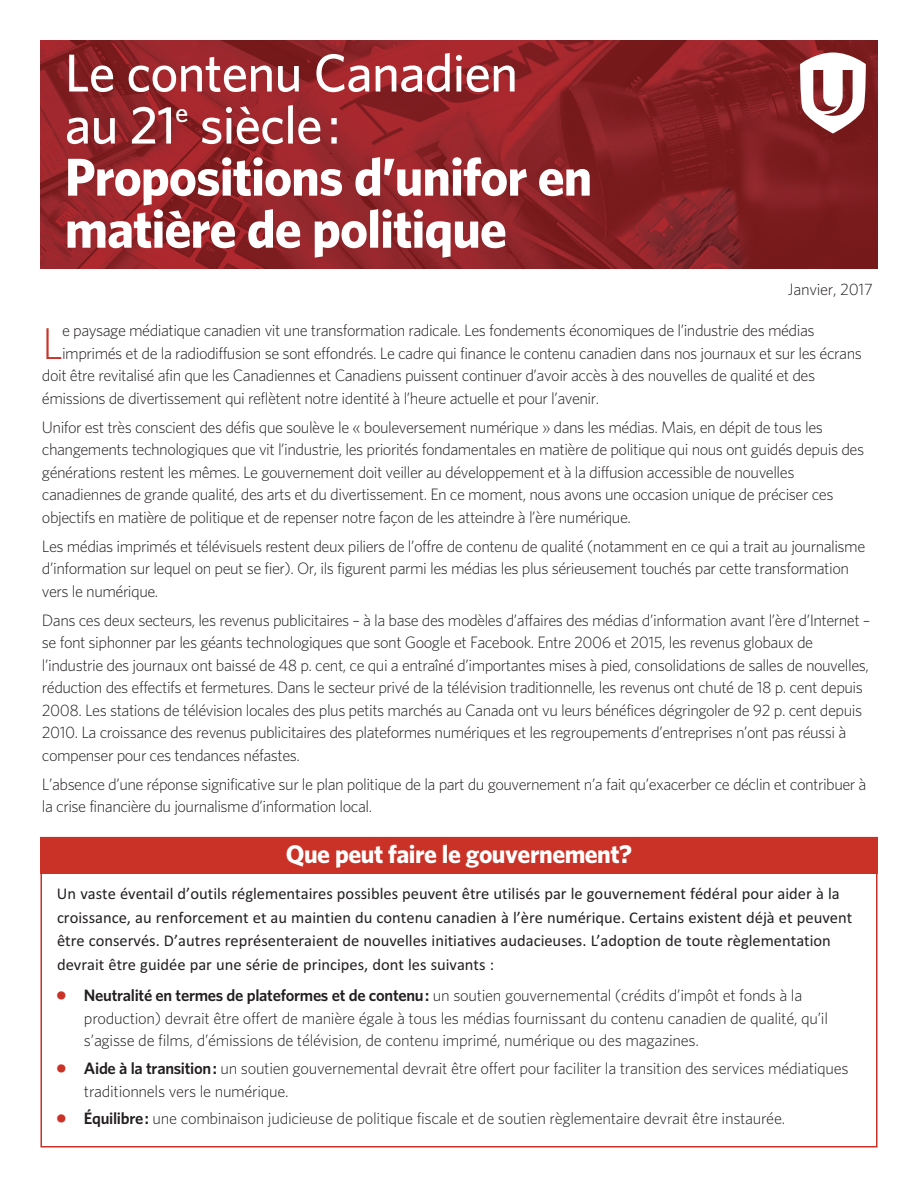
<style>
.page{position:relative;width:918px;height:1188px;background:#fff}
.page>*{position:absolute;margin:0;border:0;box-sizing:border-box;transform-origin:0 0}
.t1{font:700 53.4px/52.1px "Whitney";letter-spacing:-.02em;color:#fff}
.t2{font:300 44.55px "Whitney";color:#ca3227}
.t3{font:700 25.5px "Whitney";letter-spacing:-.02em;color:#fff}
.t4{font:300 16.5px/22.5px "Whitney";letter-spacing:-.03em;color:#231f20}
.t5{font:16.5px/23.4px "Calibri";color:#231f20}
.s1{font-weight:500}
.s2{font-family:"Universal Newswith Comm Pi";font-weight:400;color:#ca3227}
.s3{font-weight:600}
</style>
<div class="page">
<img style="left:40px;top:40px;width:838px;height:229px">
<svg style="left:800px;top:52px;width:66px;height:82px"></svg>
<div style="left:40px;top:837px;width:838px;height:37px;background:#ca3227"></div>
<h1 class="t1" style="left:65px;top:52px;width:529px"><span class="s1">Le contenu Canadien<br>au 21</span><sup>e</sup> <span class="s1">siècle:<br></span>Propositions d’unifor en matière de politique</h1>
<p class="t4" style="left:788px;top:280px;width:87px">Janvier, 2017</p>
<h2 class="t2" style="left:42px;top:328px;width:22px">L</h2>
<p class="t4" style="left:62px;top:321px;width:754px">e paysage médiatique canadien vit une transformation radicale. Les fondements économiques de l’industrie des médias</p>
<p class="t4" style="left:62px;top:343px;width:801px">imprimés et de la radiodiffusion se sont effondrés. Le cadre qui finance le contenu canadien dans nos journaux et sur les écrans</p>
<p class="t4" style="left:42px;top:366px;width:775px">doit être revitalisé afin que les Canadiennes et Canadiens puissent continuer d’avoir accès à des nouvelles de qualité et des</p>
<p class="t4" style="left:42px;top:388px;width:559px">émissions de divertissement qui reflètent notre identité à l’heure actuelle et pour l’avenir.</p>
<p class="t4" style="left:42px;top:417px;width:824px">Unifor est très conscient des défis que soulève le « bouleversement numérique » dans les médias. Mais, en dépit de tous les changements technologiques que vit l’industrie, les priorités fondamentales en matière de politique qui nous ont guidés depuis des générations restent les mêmes. Le gouvernement doit veiller au développement et à la diffusion accessible de nouvelles canadiennes de grande qualité, des arts et du divertissement. En ce moment, nous avons une occasion unique de préciser ces objectifs en matière de politique et de repenser notre façon de les atteindre à l’ère numérique.</p>
<p class="t4" style="left:42px;top:536px;width:825px">Les médias imprimés et télévisuels restent deux piliers de l’offre de contenu de qualité (notamment en ce qui a trait au journalisme d’information sur lequel on peut se fier). Or, ils figurent parmi les médias les plus sérieusement touchés par cette transformation vers le numérique.</p>
<p class="t4" style="left:42px;top:610px;width:830px">Dans ces deux secteurs, les revenus publicitaires – à la base des modèles d’affaires des médias d’information avant l’ère d’Internet – se font siphonner par les géants technologiques que sont Google et Facebook. Entre 2006 et 2015, les revenus globaux de l’industrie des journaux ont baissé de 48 p. cent, ce qui a entraîné d’importantes mises à pied, consolidations de salles de nouvelles, réduction des effectifs et fermetures. Dans le secteur privé de la télévision traditionnelle, les revenus ont chuté de 18 p. cent depuis 2008. Les stations de télévision locales des plus petits marchés au Canada ont vu leurs bénéfices dégringoler de 92 p. cent depuis 2010. La croissance des revenus publicitaires des plateformes numériques et les regroupements d’entreprises n’ont pas réussi à compenser pour ces tendances néfastes.</p>
<p class="t4" style="left:42px;top:774px;width:826px">L’absence d’une réponse significative sur le plan politique de la part du gouvernement n’a fait qu’exacerber ce déclin et contribuer à la crise financière du journalisme d’information local.</p>
<h3 class="t3" style="left:286px;top:845px;width:348px">Que peut faire le gouvernement?</h3>
<p class="t5" style="left:57px;top:882px;width:797px">Un vaste éventail d’outils réglementaires possibles peuvent être utilisés par le gouvernement fédéral pour aider à la croissance, au renforcement et au maintien du contenu canadien à l’ère numérique. Certains existent déjà et peuvent être conservés. D’autres représenteraient de nouvelles initiatives audacieuses. L’adoption de toute règlementation devrait être guidée par une série de principes, dont les suivants :</p>
<p class="t4" style="left:84px;top:986px;width:746px;text-indent:-27px"><span class="s2">●</span> <span class="s3">Neutralité en termes de plateformes et de contenu:</span> un soutien gouvernemental (crédits d’impôt et fonds à la production) devrait être offert de manière égale à tous les médias fournissant du contenu canadien de qualité, qu’il s’agisse de films, d’émissions de télévision, de contenu imprimé, numérique ou des magazines.</p>
<p class="t4" style="left:84px;top:1059px;width:766px;text-indent:-27px"><span class="s2">●</span> <span class="s3">Aide à la transition:</span> un soutien gouvernemental devrait être offert pour faciliter la transition des services médiatiques traditionnels vers le numérique.</p>
<p class="t4" style="left:57px;top:1109px;width:730px"><span class="s2">●</span> <span class="s3">Équilibre:</span> une combinaison judicieuse de politique fiscale et de soutien règlementaire devrait être instaurée.</p>
</div>
